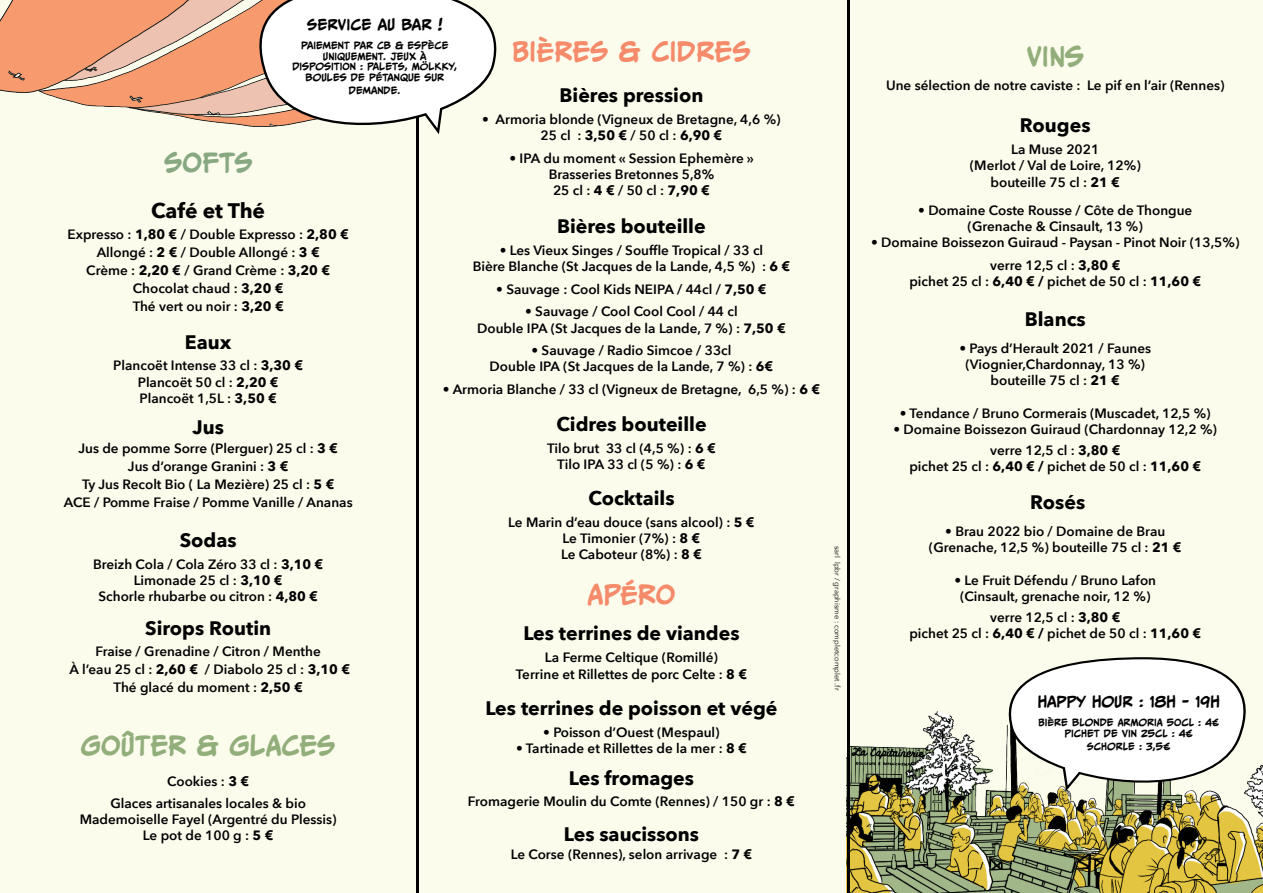
<style>
.page{position:relative;width:1263px;height:893px;background:#fbfcec}
.page>*{position:absolute;margin:0;border:0;box-sizing:border-box;transform-origin:0 0}
.t1{font:700 24px "CC Meanwhile";color:#f58b6b}
.t2{font:700 24px "CC Meanwhile";color:#92ae7b}
.t3{font:700 24px "CC Meanwhile";color:#88a882}
.t4{font:700 21px "Avenir Next";color:#030102}
.t5{font:700 19.5px "Avenir Next";color:#000001}
.t6{font:700 19.5px "Avenir Next";color:#030102}
.t7{font:600 13.5px/16.2px "Avenir Next";color:#030102;text-align:center}
.t8{font:600 13.5px/16.2px "Avenir Next";color:#020003;text-align:center}
.t9{font:600 13.5px/16.2px "Avenir Next";color:#000001;text-align:center}
.t10{font:700 13.5px "CC Meanwhile";color:#030102}
.t11{font:700 9px/10.8px "CC Meanwhile";color:#030102;text-align:center}
.t12{font:7.5px "Avenir Next";color:#030003}
.s1{font-weight:700}
.s2{color:#000001}
.s3{font-weight:700;color:#000001}
</style>
<div class="page">
<hr style="left:416px;top:0;width:2px;height:893px;background:#000001">
<img style="left:849px;top:657px;width:414px;height:236px">
<img style="left:0;top:0;width:259px;height:127px">
<hr style="left:847px;top:0;width:2px;height:893px;background:#000001">
<svg style="left:259px;top:0;width:237px;height:134px"></svg>
<svg style="left:1009px;top:657px;width:237px;height:134px"></svg>
<p class="t10" style="left:307px;top:14px;width:137px">SERVICE AU BAR !</p>
<p class="t11" style="left:292px;top:39px;width:166px">PAIEMENT PAR CB &amp; ESPÈCE<br>UNIQUEMENT. JEUX À<br>DISPOSITION : PALETS, MÖLKKY,<br>BOULES DE PÉTANQUE SUR</p>
<p class="t11" style="left:349px;top:84px;width:53px">DEMANDE.</p>
<h1 class="t1" style="left:512px;top:33px;width:240px">BIÈRES &amp; CIDRES</h1>
<h3 class="t5" style="left:560px;top:78px;width:145px">Bières pression</h3>
<p class="t8" style="left:482px;top:111px;width:300px">• Armoria blonde (Vigneux de Bretagne, 4,6 %)<br>25 cl : <span class="s1">3,50 €</span> / 50 cl : <span class="s1">6,90 €</span></p>
<p class="t8" style="left:509px;top:150px;width:246px">• IPA du moment « Session Ephemère »<br>Brasseries Bretonnes 5,8%<br>25 cl : <span class="s1">4 €</span> / 50 cl : <span class="s1">7,90 €</span></p>
<h3 class="t5" style="left:557px;top:209px;width:150px">Bières bouteille</h3>
<p class="t8" style="left:473px;top:242px;width:319px">• Les Vieux Singes / Souffle Tropical / 33 cl<br>Bière Blanche (St Jacques de la Lande, 4,5 %) : <span class="s1">6 €</span></p>
<p class="t8" style="left:496px;top:281px;width:272px">• Sauvage : Cool Kids NEIPA / 44cl / <span class="s1">7,50 €</span></p>
<p class="t8" style="left:477px;top:303px;width:310px">• Sauvage / Cool Cool Cool / 44 cl<br>Double IPA (St Jacques de la Lande, 7 %) : <span class="s1">7,50 €</span></p>
<p class="t8" style="left:490px;top:342px;width:285px">• Sauvage / Radio Simcoe / 33cl<br>Double IPA (St Jacques de la Lande, 7 %) : <span class="s1">6€</span></p>
<p class="t8" style="left:443px;top:381px;width:379px">• Armoria Blanche / 33 cl (Vigneux de Bretagne, 6,5 %) : <span class="s1">6 €</span></p>
<h3 class="t5" style="left:556px;top:407px;width:152px">Cidres bouteille</h3>
<p class="t8" style="left:547px;top:440px;width:170px">Tilo brut 33 cl (4,5 %) : <span class="s1">6 €<br></span>Tilo IPA 33 cl (5 %) : <span class="s1">6 €</span></p>
<h3 class="t5" style="left:588px;top:481px;width:88px">Cocktails</h3>
<p class="t8" style="left:508px;top:514px;width:248px">Le Marin d’eau douce (sans alcool) : <span class="s1">5 €<br></span>Le Timonier (7%) : <span class="s1">8 €<br></span>Le Caboteur (8%) : <span class="s1">8 €</span></p>
<h1 class="t3" style="left:164px;top:143px;width:90px">SOFTS</h1>
<h2 class="t4" style="left:151px;top:193px;width:115px">Café et Thé</h2>
<p class="t7" style="left:68px;top:225px;width:283px;line-height:18px">Expresso : <span class="s1">1,80 €</span> / Double Expresso : <span class="s1">2,80 €<br></span>Allongé : <span class="s1">2 €</span> / Double Allongé : <span class="s1">3 €<br></span>Crème : <span class="s1">2,20 €</span> / Grand Crème : <span class="s1">3,20 €<br></span>Chocolat chaud : <span class="s1">3,20 €<br></span>Thé vert ou noir : <span class="s1">3,20 €</span></p>
<h3 class="t5" style="left:185px;top:326px;width:48px">Eaux</h3>
<p class="t7" style="left:113px;top:357px;width:191px">Plancoët Intense 33 cl : <span class="s1">3,30 €<br></span>Plancoët 50 cl : <span class="s1">2,20 €<br></span>Plancoët 1,5L : <span class="s1">3,50 €</span></p>
<h3 class="t5" style="left:192px;top:410px;width:33px">Jus</h3>
<p class="t7" style="left:64px;top:439px;width:290px;line-height:18px"><span class="s2">Jus de pomme Sorre (Plerguer) 25 cl :</span> <span class="s3">3 €<br></span>Jus d’orange Granini : <span class="s1">3 €<br></span>Ty Jus Recolt Bio ( La Mezière) 25 cl : <span class="s1">5 €<br></span>ACE / Pomme Fraise / Pomme Vanille / Ananas</p>
<h3 class="t5" style="left:180px;top:523px;width:58px">Sodas</h3>
<p class="t7" style="left:93px;top:556px;width:232px">Breizh Cola / Cola Zéro 33 cl : <span class="s1">3,10 €<br></span>Limonade 25 cl : <span class="s1">3,10 €<br></span>Schorle rhubarbe ou citron : <span class="s1">4,80 €</span></p>
<h3 class="t6" style="left:145px;top:612px;width:127px">Sirops Routin</h3>
<p class="t7" style="left:69px;top:642px;width:282px;line-height:18px">Fraise / Grenadine / Citron / Menthe<br>À l’eau 25 cl : <span class="s1">2,60 €</span> / Diabolo 25 cl : <span class="s1">3,10 €<br></span>Thé glacé du moment : <span class="s1">2,50 €</span></p>
<h1 class="t1" style="left:587px;top:575px;width:90px">APÉRO</h1>
<h3 class="t5" style="left:523px;top:616px;width:218px">Les terrines de viandes</h3>
<p class="t9" style="left:516px;top:649px;width:233px">La Ferme Celtique (Romillé)<br>Terrine et Rillettes de porc Celte : <span class="s1">8 €</span></p>
<h3 class="t5" style="left:485px;top:691px;width:294px">Les terrines de poisson et végé</h3>
<p class="t9" style="left:543px;top:724px;width:178px">• Poisson d’Ouest (Mespaul)</p>
<p class="t9" style="left:516px;top:740px;width:232px">• Tartinade et Rillettes de la mer : <span class="s1">8 €</span></p>
<h3 class="t5" style="left:569px;top:762px;width:127px">Les fromages</h3>
<p class="t9" style="left:468px;top:793px;width:329px">Fromagerie Moulin du Comte (Rennes) / 150 gr : <span class="s1">8 €</span></p>
<h3 class="t5" style="left:564px;top:817px;width:137px">Les saucissons</h3>
<p class="t9" style="left:511px;top:845px;width:243px">Le Corse (Rennes), selon arrivage : <span class="s1">7 €</span></p>
<h1 class="t2" style="left:81px;top:726px;width:256px">GOÛTER &amp; GLACES</h1>
<p class="t7" style="left:110px;top:769px;width:197px;line-height:22.2px">Cookies : <span class="s1">3 €<br></span>Glaces artisanales locales &amp; bio</p>
<p class="t7" style="left:80px;top:811px;width:258px">Mademoiselle Fayel (Argentré du Plessis)<br>Le pot de 100 g : <span class="s1">5 €</span></p>
<p class="t12" style="left:844px;top:546px;width:146px;rotate:90deg">sarl lpbr / graphisme : completcomplet .fr</p>
<h1 class="t2" style="left:1027px;top:38px;width:59px">VINS</h1>
<p class="t7" style="left:886px;top:77px;width:340px">Une sélection de notre caviste : Le pif en l’air (Rennes)</p>
<h3 class="t5" style="left:1020px;top:108px;width:72px">Rouges</h3>
<p class="t7" style="left:970px;top:141px;width:172px">La Muse 2021<br>(Merlot / Val de Loire, 12%) bouteille 75 cl : <span class="s1">21 €</span></p>
<p class="t7" style="left:918px;top:202px;width:276px">• Domaine Coste Rousse / Côte de Thongue (Grenache &amp; Cinsault, 13 %)</p>
<p class="t7" style="left:871px;top:231px;width:370px;line-height:22.5px">• Domaine Boissezon Guiraud - Paysan - Pinot Noir (13,5%) verre 12,5 cl : <span class="s1">3,80 €</span></p>
<p class="t7" style="left:909px;top:273px;width:293px">pichet 25 cl : <span class="s1">6,40 € /</span> pichet de 50 cl : <span class="s1">11,60 €</span></p>
<h3 class="t5" style="left:1025px;top:302px;width:62px">Blancs</h3>
<p class="t7" style="left:959px;top:340px;width:193px">• Pays d’Herault 2021 / Faunes (Viognier,Chardonnay, 13 %) bouteille 75 cl : <span class="s1">21 €</span></p>
<p class="t7" style="left:900px;top:404px;width:312px">• Tendance / Bruno Cormerais (Muscadet, 12,5 %)</p>
<p class="t7" style="left:893px;top:418px;width:325px;line-height:21px">• Domaine Boissezon Guiraud (Chardonnay 12,2 %) verre 12,5 cl : <span class="s1">3,80 €</span></p>
<p class="t7" style="left:909px;top:458px;width:293px">pichet 25 cl : <span class="s1">6,40 € /</span> pichet de 50 cl : <span class="s1">11,60 €</span></p>
<h3 class="t5" style="left:1030px;top:486px;width:57px">Rosés</h3>
<p class="t7" style="left:929px;top:523px;width:254px">• Brau 2022 bio / Domaine de Brau (Grenache, 12,5 %) bouteille 75 cl : <span class="s1">21 €</span></p>
<p class="t7" style="left:954px;top:572px;width:203px">• Le Fruit Défendu / Bruno Lafon (Cinsault, grenache noir, 12 %)</p>
<p class="t7" style="left:909px;top:609px;width:293px">verre 12,5 cl : <span class="s1">3,80 €<br></span>pichet 25 cl : <span class="s1">6,40 € /</span> pichet de 50 cl : <span class="s1">11,60 €</span></p>
<p class="t10" style="left:1038px;top:690px;width:183px">HAPPY HOUR : 18H - 19H</p>
<p class="t11" style="left:1038px;top:716px;width:182px">BIÈRE BLONDE ARMORIA 50CL : 4€<br>PICHET DE VIN 25CL : 4€</p>
<p class="t11" style="left:1087px;top:740px;width:85px">SCHORLE : 3,5€</p>
</div>
